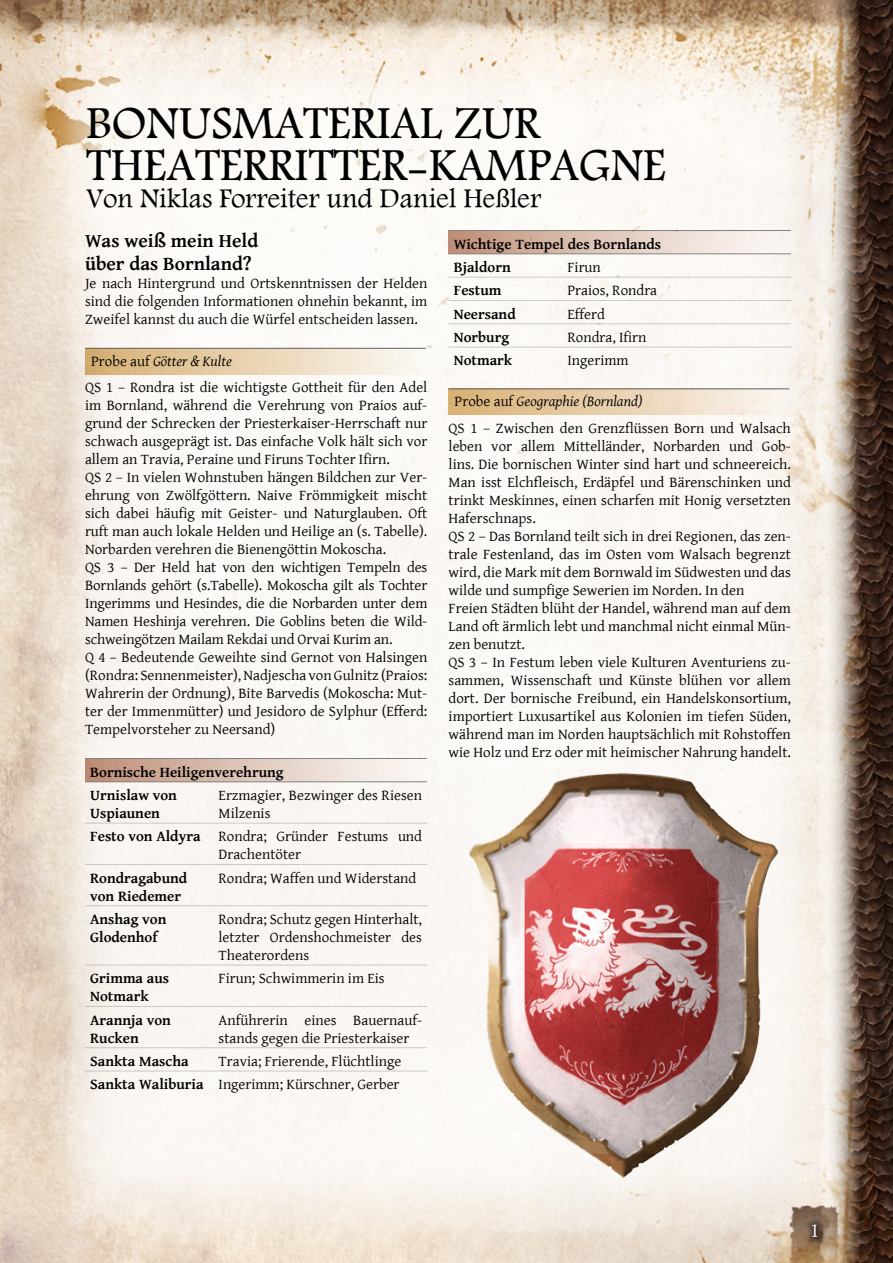
<style>
.page{position:relative;width:893px;height:1263px;background:#fff}
.page>*{position:absolute;margin:0;border:0;box-sizing:border-box;transform-origin:0 0}
.t1{font:47.55px/42.3px "Andalus";color:#000}
.t2{font:28.35px "Andalus";color:#000}
.t3{font:700 19.5px/23.4px "Gentium Basic";color:#000}
.t4{font:19.5px "Andalus";color:#fff}
.t5{font:15px/18px "Gentium Basic";color:#000}
.t6{font:700 15px/18px "Gentium Basic";color:#000}
.s1{font-style:italic}
.s2{font-weight:700}
</style>
<div class="page">
<img style="left:0;top:0;width:893px;height:1263px">
<div style="left:85px;top:348px;width:341px;height:26px;background:linear-gradient(to right,#d6ae71,#fdfbf6)"></div>
<hr style="left:85px;top:348px;width:341px;height:1px;background:#646363">
<div style="left:85px;top:758px;width:342px;height:24px;background:linear-gradient(to right,#be8f78,#fffffd)"></div>
<hr style="left:85px;top:758px;width:128px;height:1px;background:#878787">
<hr style="left:213px;top:758px;width:214px;height:1px;background:#878787">
<hr style="left:85px;top:781px;width:128px;height:1px;background:#878787">
<hr style="left:213px;top:781px;width:214px;height:1px;background:#878787">
<hr style="left:85px;top:823px;width:128px;height:1px;background:#d0d0d0">
<hr style="left:213px;top:823px;width:214px;height:1px;background:#d0d0d0">
<hr style="left:85px;top:864px;width:128px;height:1px;background:#d0d0d0">
<hr style="left:213px;top:864px;width:214px;height:1px;background:#d0d0d0">
<hr style="left:85px;top:905px;width:128px;height:1px;background:#d0d0d0">
<hr style="left:213px;top:905px;width:214px;height:1px;background:#d0d0d0">
<hr style="left:85px;top:965px;width:128px;height:1px;background:#d0d0d0">
<hr style="left:213px;top:965px;width:214px;height:1px;background:#d0d0d0">
<hr style="left:85px;top:1006px;width:128px;height:1px;background:#d0d0d0">
<hr style="left:213px;top:1006px;width:214px;height:1px;background:#d0d0d0">
<hr style="left:85px;top:1047px;width:128px;height:1px;background:#d0d0d0">
<hr style="left:213px;top:1047px;width:214px;height:1px;background:#d0d0d0">
<hr style="left:85px;top:1071px;width:128px;height:1px;background:#d0d0d0">
<hr style="left:213px;top:1071px;width:214px;height:1px;background:#d0d0d0">
<div style="left:449px;top:231px;width:342px;height:23px;background:linear-gradient(to right,#c1937c,#fffffd)"></div>
<hr style="left:449px;top:230px;width:113px;height:1px;background:#878787">
<hr style="left:562px;top:230px;width:229px;height:1px;background:#878787">
<hr style="left:449px;top:254px;width:113px;height:1px;background:#878787">
<hr style="left:562px;top:254px;width:229px;height:1px;background:#878787">
<hr style="left:449px;top:277px;width:113px;height:1px;background:#d0d0d0">
<hr style="left:562px;top:277px;width:229px;height:1px;background:#d0d0d0">
<hr style="left:449px;top:300px;width:113px;height:1px;background:#d0d0d0">
<hr style="left:562px;top:300px;width:229px;height:1px;background:#d0d0d0">
<hr style="left:449px;top:324px;width:113px;height:1px;background:#d0d0d0">
<hr style="left:562px;top:324px;width:229px;height:1px;background:#d0d0d0">
<hr style="left:449px;top:347px;width:113px;height:1px;background:#d0d0d0">
<hr style="left:562px;top:347px;width:229px;height:1px;background:#d0d0d0">
<div style="left:449px;top:389px;width:340px;height:26px;background:linear-gradient(to right,#d8b074,#fbf6f1)"></div>
<hr style="left:449px;top:389px;width:340px;height:1px;background:#646363">
<img style="left:451px;top:718px;width:352px;height:503px">
<div style="left:804px;top:1216px;width:28px;height:35px;background:#000;opacity:.92"></div>
<div style="left:806px;top:1218px;width:18px;height:24px;background:#000;opacity:.74"></div>
<h1 class="t1" style="left:86px;top:104px;width:581px">BONUSMATERIAL ZUR<br>THEATERRITTER-KAMPAGNE</h1>
<h2 class="t2" style="left:86px;top:177px;width:457px">Von Niklas Forreiter und Daniel Heßler</h2>
<h3 class="t3" style="left:85px;top:228px;width:175px">Was weiß mein Held über das Bornland?</h3>
<p class="t5" style="left:85px;top:274px;width:344px;text-align:justify">Je nach Hintergrund und Ortskenntnissen der Helden sind die folgenden Informationen ohnehin bekannt, im Zweifel kannst du auch die Würfel entscheiden lassen.</p>
<p class="t5" style="left:85px;top:347px;width:344px;line-height:26.7px;text-indent:6px">Probe auf <span class="s1">Götter &amp; Kulte<br></span>QS 1 – Rondra ist die wichtigste Gottheit für den Adel</p>
<p class="t5" style="left:85px;top:396px;width:344px">im Bornland, während die Verehrung von Praios auf&shy;grund der Schrecken der Priesterkaiser-Herrschaft nur schwach ausgeprägt ist. Das einfache Volk hält sich vor allem an Travia, Peraine und Firuns Tochter Ifirn.<br>QS 2 – In vielen Wohnstuben hängen Bildchen zur Ver&shy;ehrung von Zwölfgöttern. Naive Frömmigkeit mischt sich dabei häufig mit Geister- und Naturglauben. Oft ruft man auch lokale Helden und Heilige an (s. Tabelle).<br>Norbarden verehren die Bienengöttin Mokoscha.<br>QS 3 – Der Held hat von den wichtigen Tempeln des Bornlands gehört (s.Tabelle). Mokoscha gilt als Tochter Ingerimms und Hesindes, die die Norbarden unter dem Namen Heshinja verehren. Die Goblins beten die Wild&shy;schweingötzen Mailam Rekdai und Orvai Kurim an.<br>Q 4 – Bedeutende Geweihte sind Gernot von Halsingen (Rondra: Sennenmeister), Nadjescha von Gulnitz (Praios:<br>Wahrerin der Ordnung), Bite Barvedis (Mokoscha: Mut&shy;ter der Immenmütter) und Jesidoro de Sylphur (Efferd:<br>Tempelvorsteher zu Neersand)</p>
<p class="t6" style="left:90px;top:760px;width:195px;line-height:23.2px">Bornische Heiligenverehrung<br>Urnislaw von</p>
<p class="t6" style="left:90px;top:804px;width:71px">Uspiaunen</p>
<p class="t6" style="left:454px;top:232px;width:209px;line-height:23.2px">Wichtige Tempel des Bornlands<br>Bjaldorn</p>
<p class="t5" style="left:567px;top:258px;width:35px">Firun</p>
<p class="t6" style="left:454px;top:281px;width:49px">Festum</p>
<p class="t5" style="left:567px;top:281px;width:91px">Praios, Rondra</p>
<p class="t6" style="left:454px;top:304px;width:64px">Neersand</p>
<p class="t5" style="left:567px;top:304px;width:39px">Efferd</p>
<p class="t6" style="left:454px;top:328px;width:57px">Norburg</p>
<p class="t5" style="left:567px;top:328px;width:81px">Rondra, Ifirn</p>
<p class="t6" style="left:454px;top:351px;width:60px">Notmark</p>
<p class="t5" style="left:567px;top:351px;width:63px">Ingerimm</p>
<p class="t5" style="left:449px;top:388px;width:344px;line-height:26.7px;text-indent:6px">Probe auf <span class="s1">Geographie (Bornland)<br></span>QS 1 – Zwischen den Grenzflüssen Born und Walsach</p>
<p class="t5" style="left:449px;top:437px;width:344px">leben vor allem Mittelländer, Norbarden und Gob&shy;lins. Die bornischen Winter sind hart und schneereich.<br>Man isst Elchfleisch, Erdäpfel und Bärenschinken und trinkt Meskinnes, einen scharfen mit Honig versetzten Haferschnaps.<br>QS 2 – Das Bornland teilt sich in drei Regionen, das zen&shy;trale Festenland, das im Osten vom Walsach begrenzt wird, die Mark mit dem Bornwald im Südwesten und das wilde und sumpfige Sewerien im Norden. In den<br>Freien Städten blüht der Handel, während man auf dem Land oft ärmlich lebt und manchmal nicht einmal Mün&shy;zen benutzt.<br>QS 3 – In Festum leben viele Kulturen Aventuriens zu&shy;sammen, Wissenschaft und Künste blühen vor allem dort. Der bornische Freibund, ein Handelskonsortium, importiert Luxusartikel aus Kolonien im tiefen Süden, während man im Norden hauptsächlich mit Rohstoffen wie Holz und Erz oder mit heimischer Nahrung handelt.</p>
<p class="t5" style="left:219px;top:786px;width:205px">Erzmagier, Bezwinger des Riesen<br>Milzenis</p>
<p class="t5" style="left:90px;top:827px;width:333px;text-align:center"><span class="s2">Festo von Aldyra</span> Rondra; Gründer Festums und<br>Drachentöter</p>
<p class="t6" style="left:90px;top:868px;width:99px">Rondragabund von Riedemer</p>
<p class="t5" style="left:219px;top:868px;width:199px">Rondra; Waffen und Widerstand</p>
<p class="t6" style="left:90px;top:909px;width:78px">Anshag von<br>Glodenhof</p>
<p class="t5" style="left:219px;top:910px;width:205px;text-align:justify">Rondra; Schutz gegen Hinterhalt, letzter Ordenshochmeister des Theaterordens</p>
<p class="t6" style="left:90px;top:969px;width:80px">Grimma aus<br>Notmark</p>
<p class="t5" style="left:219px;top:969px;width:168px">Firun; Schwimmerin im Eis</p>
<p class="t6" style="left:90px;top:1010px;width:82px">Arannja von<br>Rucken</p>
<p class="t5" style="left:219px;top:1010px;width:205px">Anführerin eines Bauernauf&shy;stands gegen die Priesterkaiser</p>
<p class="t6" style="left:90px;top:1051px;width:100px">Sankta Mascha</p>
<p class="t5" style="left:90px;top:1049px;width:313px;line-height:23.2px;text-align:right">Travia; Frierende, Flüchtlinge<br><span class="s2">Sankta Waliburia</span> Ingerimm; Kürschner, Gerber</p>
<h3 class="t4" style="left:809px;top:1216px;width:12px">1</h3>
</div>
